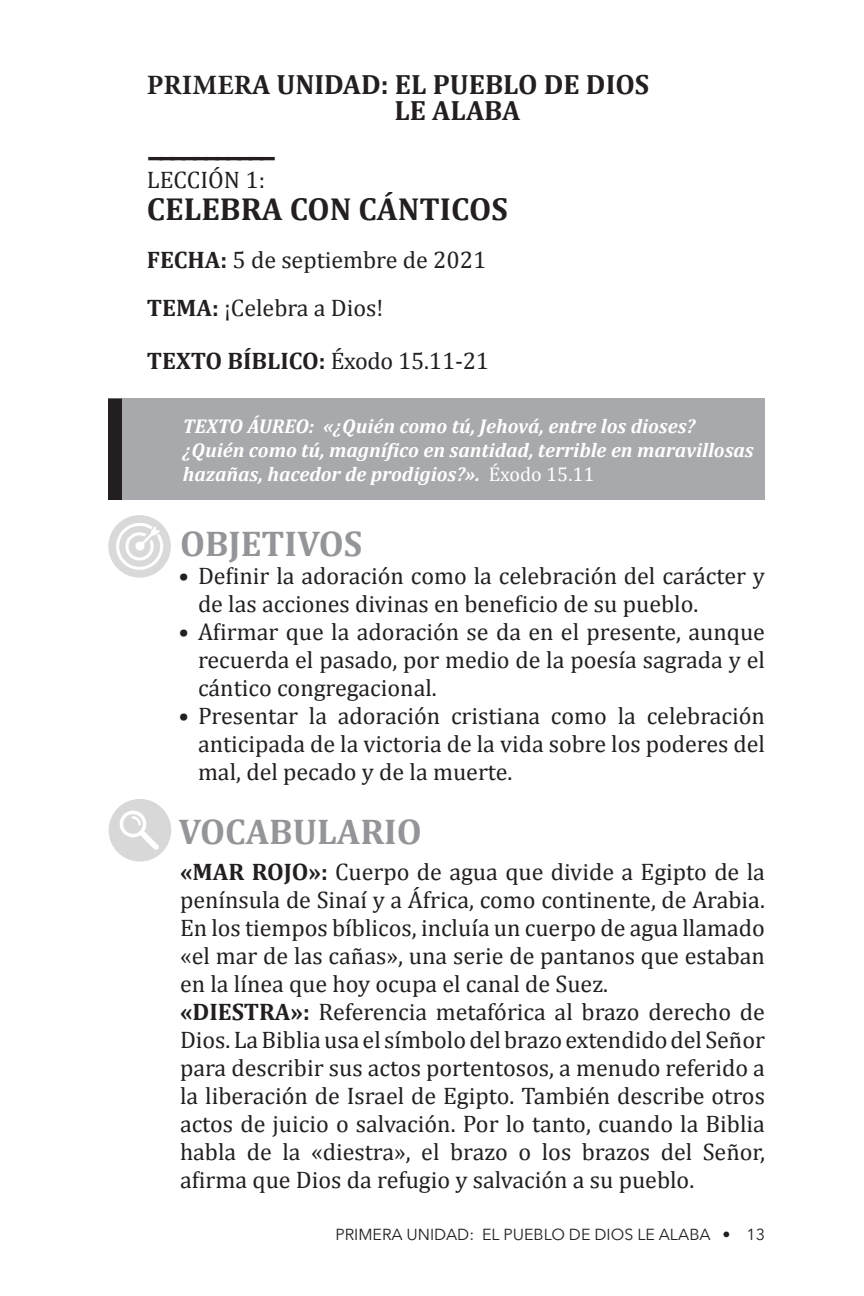
<style>
.page{position:relative;width:864px;height:1296px;background:#fff}
.page>*{position:absolute;margin:0;border:0;box-sizing:border-box;transform-origin:0 0}
.t1{font:700 36px "Cambria";color:#939598}
.t2{font:700 35.2px "Cambria";color:#231f20}
.t3{font:700 32px "Cambria";color:#231f20}
.t4{font:700 28px "Cambria";color:#231f20}
.t5{font:24px/28px "Cambria";color:#231f20;text-align:justify}
.t6{font:700 24px "Cambria";color:#231f20}
.t7{font:italic 700 20px/24px "Cambria";color:#fff}
.t8{font:16px "Avenir Next";color:#231f20}
.s1{font-family:"Minion Pro"}
.s2{font-weight:700}
.s3{font-weight:400}
.s4{font-weight:400;font-style:normal}
</style>
<div class="page">
<div style="left:108px;top:399px;width:657px;height:101px;background:#a8a9ad"></div>
<div style="left:108px;top:399px;width:14px;height:101px;background:#231f20"></div>
<div style="left:108px;top:515px;width:63px;height:63px;background:#d9d9d9;border-radius:50%"></div>
<svg style="left:114px;top:521px;width:51px;height:51px"></svg>
<div style="left:109px;top:799px;width:62px;height:63px;background:#d8d8d8;border-radius:50%"></div>
<svg style="left:119px;top:810px;width:40px;height:40px"></svg>
<p class="t4" style="left:147px;top:67px;width:504px"><span class="s1">PRIMER</span>A UNIDAD: EL PUEBLO DE DIOS</p>
<p class="t4" style="left:395px;top:93px;width:127px">LE ALABA</p>
<p class="t2" style="left:147px;top:134px;width:131px">–––––––––––</p>
<p class="t5" style="left:147px;top:165px;width:120px">LECCIÓN 1:</p>
<p class="t3" style="left:147px;top:189px;width:362px">CELEBRA CON CÁNTICOS</p>
<p class="t5" style="left:147px;top:245px;width:341px"><span class="s2">FECHA:</span> 5 de septiembre de 2021</p>
<p class="t5" style="left:147px;top:293px;width:238px"><span class="s2">TEMA:</span> ¡Celebra a Dios!</p>
<p class="t6" style="left:147px;top:346px;width:344px">TEXTO BÍBLICO: <span class="s3">Éxodo 15.11-21</span></p>
<p class="t7" style="left:183px;top:413px;width:514px">TEXTO ÁUREO: «¿Quién como tú, Jehová, entre los dioses?</p>
<p class="t7" style="left:183px;top:437px;width:572px">¿Quién como tú, magnífico en santidad, terrible en maravillosas hazañas, hacedor de prodigios?». <span class="s4">Éxodo 15.11</span></p>
<p class="t1" style="left:180px;top:521px;width:184px">OBJETIVOS</p>
<p class="t5" style="left:198px;top:561px;width:569px;text-indent:-19px">• Definir la adoración como la celebración del carácter y de las acciones divinas en beneficio de su pueblo.</p>
<p class="t5" style="left:198px;top:617px;width:568px;text-indent:-19px">• Afirmar que la adoración se da en el presente, aunque recuerda el pasado, por medio de la poesía sagrada y el cántico congregacional.</p>
<p class="t5" style="left:198px;top:701px;width:569px;text-indent:-19px">• Presentar la adoración cristiana como la celebración anticipada de la victoria de la vida sobre los poderes del mal, del pecado y de la muerte.</p>
<p class="t1" style="left:179px;top:809px;width:245px">VOCABULARIO</p>
<p class="t5" style="left:180px;top:857px;width:586px"><span class="s2">«MAR ROJO»:</span> Cuerpo de agua que divide a Egipto de la península de Sinaí y a África, como continente, de Arabia.<br>En los tiempos bíblicos, incluía un cuerpo de agua llamado «el mar de las cañas», una serie de pantanos que estaban en la línea que hoy ocupa el canal de Suez.</p>
<p class="t5" style="left:180px;top:997px;width:587px"><span class="s2">«DIESTRA»:</span> Referencia metafórica al brazo derecho de Dios. La Biblia usa el símbolo del brazo extendido del Señor para describir sus actos portentosos, a menudo referido a la liberación de Israel de Egipto. También describe otros actos de juicio o salvación. Por lo tanto, cuando la Biblia habla de la «diestra», el brazo o los brazos del Señor, afirma que Dios da refugio y salvación a su pueblo.</p>
<p class="t8" style="left:335px;top:1221px;width:431px">PRIMERA UNIDAD: EL PUEBLO DE DIOS LE ALABA • 13</p>
</div>
